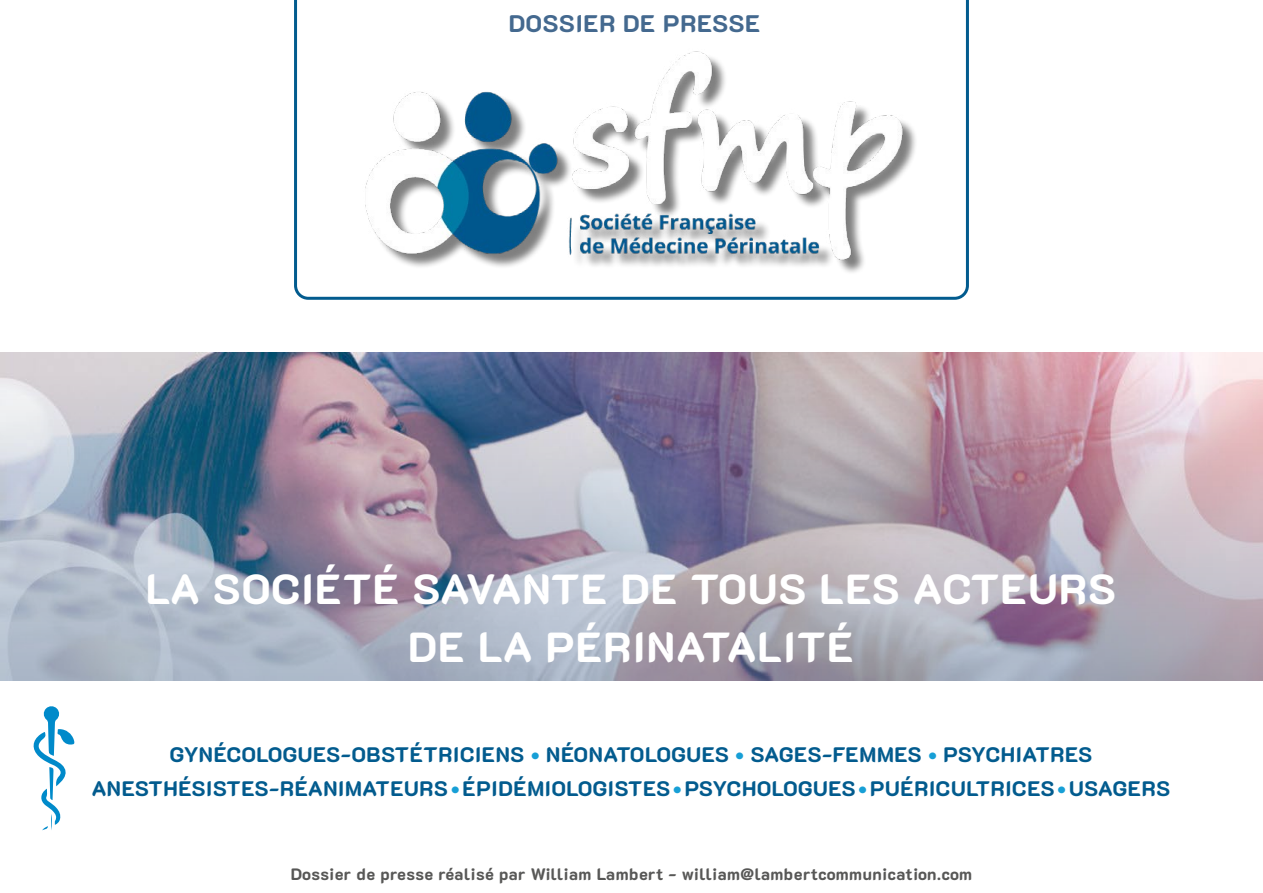
<style>
.page{position:relative;width:1263px;height:893px;background:#fff}
.page>*{position:absolute;margin:0;border:0;box-sizing:border-box;transform-origin:0 0}
.t1{font:800 42px/58.1px "K2 D";letter-spacing:.03em;color:#fff;text-align:center}
.t2{font:800 24px "K2 D";letter-spacing:.03em;color:#44698f}
.t3{font:800 21px/34px "K2 D";letter-spacing:.03em;color:#025b8e;text-align:center}
.t4{font:800 16.5px "K2 D";letter-spacing:.03em;color:#575756}
.s1{color:#179fd6}
</style>
<div class="page">
<img style="left:0;top:352px;width:1263px;height:329px">
<svg style="left:294px;top:0;width:675px;height:300px"></svg>
<svg style="left:33px;top:706px;width:42px;height:124px"></svg>
<img style="left:345px;top:36px;width:573px;height:246px">
<p class="t2" style="left:509px;top:9px;width:253px">DOSSIER DE PRESSE</p>
<h1 class="t1" style="left:146px;top:560px;width:972px">LA SOCIÉTÉ SAVANTE DE TOUS LES ACTEURS<br>DE LA PÉRINATALITÉ</h1>
<p class="t3" style="left:92px;top:737px;width:1080px">GYNÉCOLOGUES-OBSTÉTRICIENS <span class="s1">∙</span> NÉONATOLOGUES <span class="s1">∙</span> SAGES-FEMMES <span class="s1">∙</span> PSYCHIATRES<br>ANESTHÉSISTES-RÉANIMATEURS <span class="s1">∙</span> ÉPIDÉMIOLOGISTES <span class="s1">∙</span> PSYCHOLOGUES <span class="s1">∙</span> PUÉRICULTRICES <span class="s1">∙</span> USAGERS</p>
<p class="t4" style="left:291px;top:865px;width:683px">Dossier de presse réalisé par William Lambert - william@lambertcommunication.com</p>
</div>
